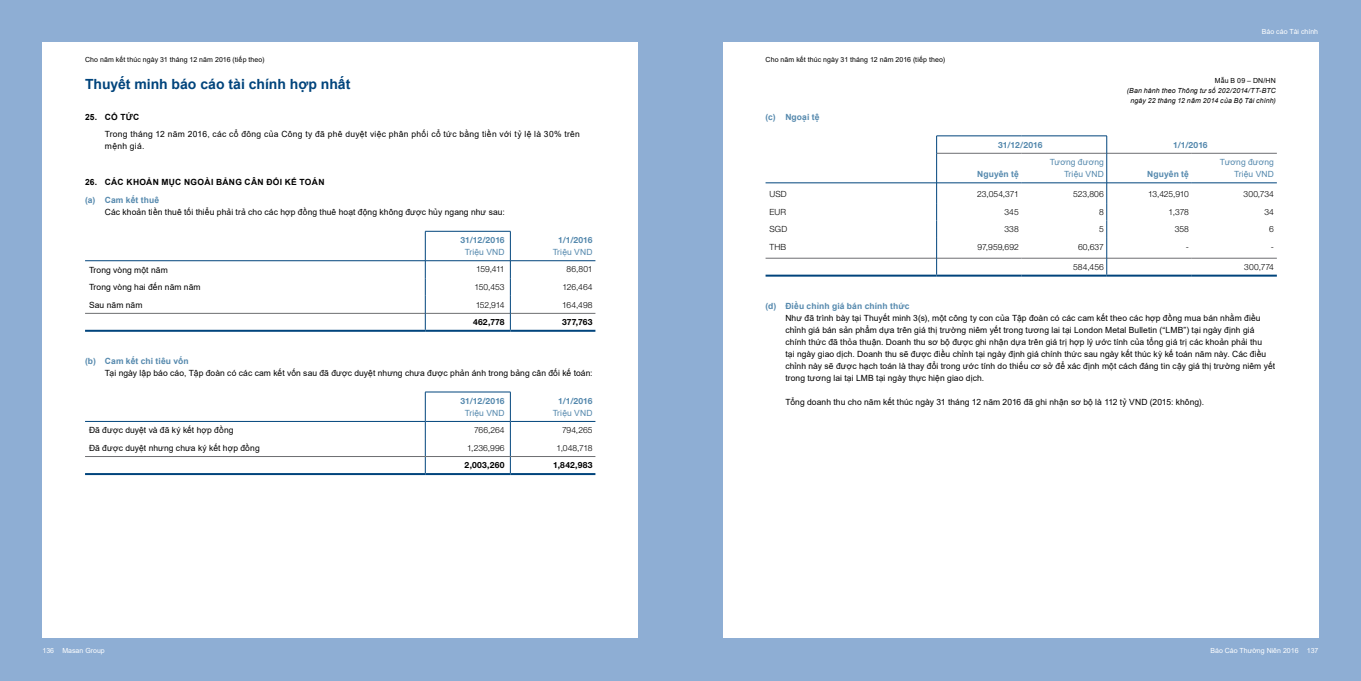
<style>
.page{position:relative;width:1361px;height:681px;background:#fff}
.page>*{position:absolute;margin:0;border:0;box-sizing:border-box;transform-origin:0 0}
.t1{font:700 14px "Arial";color:#00447c}
.t2{font:8.5px/12px "Arial";letter-spacing:.01em;color:#000}
.t3{font:300 8.5px "Helvetica Neue LT Std";letter-spacing:.005em;color:#000}
.t4{font:8.5px/12px "Arial";letter-spacing:.035em;color:#000}
.t5{font:700 8.5px "Arial";letter-spacing:.015em;color:#5488ad}
.t6{font:8.5px/12px "Arial";letter-spacing:.02em;color:#5488ad;text-align:right}
.t7{font:700 8.5px "Helvetica Neue LT Std";color:#5488ad}
.t8{font:700 8.5px "Arial";letter-spacing:.035em;color:#000}
.t9{font:700 8.5px "Helvetica Neue LT Std";letter-spacing:.03em;color:#000}
.t10{font:7px "Arial";letter-spacing:.015em;color:#000}
.t11{font:italic 7px/10px "Arial";letter-spacing:.015em;color:#000;text-align:center}
.t12{font:7px "Arial";color:#fff}
</style>
<div class="page">
<div style="left:0;top:0;width:1361px;height:680px;background:#8eaed4"></div>
<div style="left:723px;top:43px;width:595px;height:595px;background:#fff"></div>
<div style="left:43px;top:43px;width:595px;height:595px;background:#fff"></div>
<hr style="left:85px;top:260px;width:340px;height:1px;background:#00447c">
<hr style="left:425px;top:260px;width:85px;height:1px;background:#00447c">
<hr style="left:510px;top:260px;width:85px;height:1px;background:#00447c">
<hr style="left:85px;top:329px;width:340px;height:2px;background:#00447c">
<hr style="left:425px;top:329px;width:85px;height:2px;background:#00447c">
<hr style="left:510px;top:329px;width:85px;height:2px;background:#00447c">
<hr style="left:85px;top:313px;width:340px;height:1px;background:#6d6e71">
<hr style="left:425px;top:313px;width:85px;height:1px;background:#6d6e71">
<hr style="left:510px;top:313px;width:85px;height:1px;background:#6d6e71">
<hr style="left:425px;top:231px;width:85px;height:1px;background:#00447c">
<svg style="left:425px;top:231px;width:1px;height:98px"></svg>
<svg style="left:510px;top:231px;width:1px;height:98px"></svg>
<hr style="left:425px;top:391px;width:85px;height:1px;background:#00447c">
<svg style="left:425px;top:392px;width:1px;height:81px"></svg>
<svg style="left:510px;top:392px;width:1px;height:81px"></svg>
<hr style="left:85px;top:421px;width:340px;height:1px;background:#00447c">
<hr style="left:425px;top:421px;width:85px;height:1px;background:#00447c">
<hr style="left:510px;top:421px;width:85px;height:1px;background:#00447c">
<hr style="left:85px;top:473px;width:340px;height:2px;background:#00447c">
<hr style="left:425px;top:473px;width:85px;height:2px;background:#00447c">
<hr style="left:510px;top:473px;width:85px;height:2px;background:#00447c">
<hr style="left:85px;top:456px;width:340px;height:1px;background:#6d6e71">
<hr style="left:425px;top:456px;width:85px;height:1px;background:#6d6e71">
<hr style="left:510px;top:456px;width:85px;height:1px;background:#6d6e71">
<hr style="left:765px;top:274px;width:171px;height:2px;background:#00447c">
<hr style="left:936px;top:274px;width:85px;height:2px;background:#00447c">
<hr style="left:1021px;top:274px;width:85px;height:2px;background:#00447c">
<hr style="left:1106px;top:274px;width:85px;height:2px;background:#00447c">
<hr style="left:1191px;top:274px;width:86px;height:2px;background:#00447c">
<hr style="left:765px;top:182px;width:171px;height:1px;background:#00447c">
<hr style="left:937px;top:182px;width:84px;height:1px;background:#00447c">
<hr style="left:1021px;top:182px;width:85px;height:1px;background:#00447c">
<hr style="left:1107px;top:182px;width:84px;height:1px;background:#00447c">
<hr style="left:1191px;top:182px;width:86px;height:1px;background:#00447c">
<hr style="left:765px;top:258px;width:171px;height:1px;background:#6d6e71">
<hr style="left:937px;top:258px;width:84px;height:1px;background:#6d6e71">
<hr style="left:1021px;top:258px;width:85px;height:1px;background:#6d6e71">
<hr style="left:1107px;top:258px;width:84px;height:1px;background:#6d6e71">
<hr style="left:1191px;top:258px;width:86px;height:1px;background:#6d6e71">
<hr style="left:937px;top:153px;width:84px;height:1px;background:#6d6e71">
<hr style="left:1021px;top:153px;width:85px;height:1px;background:#6d6e71">
<hr style="left:1107px;top:153px;width:84px;height:1px;background:#6d6e71">
<hr style="left:1191px;top:153px;width:86px;height:1px;background:#6d6e71">
<hr style="left:936px;top:136px;width:85px;height:1px;background:#00447c">
<svg style="left:936px;top:136px;width:1px;height:17px"></svg>
<hr style="left:1021px;top:136px;width:86px;height:1px;background:#00447c">
<svg style="left:1106px;top:136px;width:1px;height:17px"></svg>
<hr style="left:936px;top:153px;width:1px;height:30px;background:#00447c">
<hr style="left:1106px;top:153px;width:1px;height:30px;background:#00447c">
<svg style="left:936px;top:183px;width:1px;height:91px"></svg>
<svg style="left:1106px;top:183px;width:1px;height:91px"></svg>
<p class="t10" style="left:85px;top:55px;width:181px">Cho năm kết thúc ngày 31 tháng 12 năm 2016 (tiếp theo)</p>
<h1 class="t1" style="left:85px;top:74px;width:267px">Thuyết minh báo cáo tài chính hợp nhất</h1>
<p class="t8" style="left:85px;top:111px;width:56px">25. CỔ TỨC</p>
<p class="t4" style="left:105px;top:128px;width:476px">Trong tháng 12 năm 2016, các cổ đông của Công ty đã phê duyệt việc phân phối cổ tức bằng tiền với tỷ lệ là 30% trên mệnh giá.</p>
<p class="t8" style="left:85px;top:176px;width:241px">26. CÁC KHOẢN MỤC NGOÀI BẢNG CÂN ĐỐI KẾ TOÁN</p>
<p class="t5" style="left:85px;top:194px;width:76px">(a) Cam kết thuê</p>
<p class="t2" style="left:105px;top:206px;width:401px">Các khoản tiền thuê tối thiểu phải trả cho các hợp đồng thuê hoạt động không được hủy ngang như sau:</p>
<p class="t7" style="left:460px;top:235px;width:46px">31/12/2016</p>
<p class="t6" style="left:465px;top:246px;width:41px">Triệu VND</p>
<p class="t7" style="left:558px;top:235px;width:36px">1/1/2016</p>
<p class="t6" style="left:553px;top:246px;width:41px">Triệu VND</p>
<p class="t2" style="left:89px;top:263px;width:80px">Trong vòng một năm</p>
<p class="t3" style="left:476px;top:264px;width:30px">159,411</p>
<p class="t3" style="left:566px;top:264px;width:27px">86,801</p>
<p class="t2" style="left:89px;top:281px;width:113px">Trong vòng hai đến năm năm</p>
<p class="t3" style="left:474px;top:282px;width:32px">150,453</p>
<p class="t3" style="left:562px;top:282px;width:32px">126,464</p>
<p class="t2" style="left:89px;top:298px;width:55px">Sau năm năm</p>
<p class="t3" style="left:476px;top:299px;width:31px">152,914</p>
<p class="t3" style="left:562px;top:299px;width:32px">164,498</p>
<p class="t9" style="left:473px;top:317px;width:33px">462,778</p>
<p class="t9" style="left:562px;top:317px;width:32px">377,763</p>
<p class="t5" style="left:85px;top:354px;width:105px">(b) Cam kết chi tiêu vốn</p>
<p class="t2" style="left:105px;top:366px;width:489px">Tại ngày lập báo cáo, Tập đoàn có các cam kết vốn sau đã được duyệt nhưng chưa được phản ánh trong bảng cân đối kế toán:</p>
<p class="t7" style="left:460px;top:395px;width:46px">31/12/2016</p>
<p class="t6" style="left:465px;top:406px;width:41px">Triệu VND</p>
<p class="t7" style="left:558px;top:395px;width:36px">1/1/2016</p>
<p class="t6" style="left:553px;top:406px;width:41px">Triệu VND</p>
<p class="t2" style="left:89px;top:424px;width:146px">Đã được duyệt và đã ký kết hợp đồng</p>
<p class="t3" style="left:474px;top:425px;width:32px">766,264</p>
<p class="t3" style="left:562px;top:425px;width:32px">794,265</p>
<p class="t2" style="left:89px;top:441px;width:172px">Đã được duyệt nhưng chưa ký kết hợp đồng</p>
<p class="t3" style="left:467px;top:442px;width:39px">1,236,996</p>
<p class="t3" style="left:556px;top:442px;width:38px">1,048,718</p>
<p class="t9" style="left:465px;top:460px;width:42px">2,003,260</p>
<p class="t9" style="left:553px;top:460px;width:41px">1,842,983</p>
<p class="t10" style="left:765px;top:55px;width:181px">Cho năm kết thúc ngày 31 tháng 12 năm 2016 (tiếp theo)</p>
<p class="t5" style="left:765px;top:111px;width:56px">(c) Ngoại tệ</p>
<p class="t12" style="left:1262px;top:27px;width:58px">Báo cáo Tài chính</p>
<p class="t10" style="left:1214px;top:76px;width:63px">Mẫu B 09 – DN/HN</p>
<p class="t11" style="left:1127px;top:86px;width:151px">(Ban hành theo Thông tư số 202/2014/TT-BTC ngày 22 tháng 12 năm 2014 của Bộ Tài chính)</p>
<p class="t7" style="left:998px;top:139px;width:46px">31/12/2016</p>
<p class="t7" style="left:1173px;top:139px;width:36px">1/1/2016</p>
<p class="t5" style="left:977px;top:168px;width:43px">Nguyên tệ</p>
<p class="t6" style="left:1050px;top:156px;width:56px">Tương đương<br>Triệu VND</p>
<p class="t5" style="left:1147px;top:168px;width:43px">Nguyên tệ</p>
<p class="t6" style="left:1220px;top:156px;width:56px">Tương đương<br>Triệu VND</p>
<p class="t3" style="left:769px;top:189px;width:19px">USD</p>
<p class="t3" style="left:977px;top:189px;width:43px">23,054,371</p>
<p class="t3" style="left:1073px;top:189px;width:32px">523,806</p>
<p class="t3" style="left:1148px;top:189px;width:42px">13,425,910</p>
<p class="t3" style="left:1243px;top:189px;width:32px">300,734</p>
<p class="t3" style="left:769px;top:206px;width:18px">EUR</p>
<p class="t3" style="left:1004px;top:206px;width:16px">345</p>
<p class="t3" style="left:1099px;top:206px;width:6px">8</p>
<p class="t3" style="left:1168px;top:206px;width:22px">1,378</p>
<p class="t3" style="left:1264px;top:206px;width:11px">34</p>
<p class="t3" style="left:769px;top:224px;width:19px">SGD</p>
<p class="t3" style="left:1004px;top:224px;width:16px">338</p>
<p class="t3" style="left:1099px;top:224px;width:6px">5</p>
<p class="t3" style="left:1174px;top:224px;width:16px">358</p>
<p class="t3" style="left:1269px;top:224px;width:6px">6</p>
<p class="t3" style="left:769px;top:241px;width:18px">THB</p>
<p class="t3" style="left:977px;top:241px;width:43px">97,959,692</p>
<p class="t3" style="left:1078px;top:241px;width:27px">60,637</p>
<p class="t3" style="left:1185px;top:241px;width:5px">-</p>
<p class="t3" style="left:1271px;top:241px;width:5px">-</p>
<p class="t3" style="left:1073px;top:261px;width:32px">584,456</p>
<p class="t3" style="left:1244px;top:261px;width:31px">300,774</p>
<p class="t5" style="left:765px;top:299px;width:146px">(d) Điều chỉnh giá bán chính thức</p>
<p class="t2" style="left:785px;top:311px;width:491px">Như đã trình bày tại Thuyết minh 3(s), một công ty con của Tập đoàn có các cam kết theo các hợp đồng mua bán nhằm điều chỉnh giá bán sản phẩm dựa trên giá thị trường niêm yết trong tương lai tại London Metal Bulletin (“LMB”) tại ngày định giá chính thức đã thỏa thuận. Doanh thu sơ bộ được ghi nhận dựa trên giá trị hợp lý ước tính của tổng giá trị các khoản phải thu<br>tại ngày giao dịch. Doanh thu sẽ được điều chỉnh tại ngày định giá chính thức sau ngày kết thúc kỳ kế toán năm này. Các điều chỉnh này sẽ được hạch toán là thay đổi trong ước tính do thiếu cơ sở để xác định một cách đáng tin cậy giá thị trường niêm yết trong tương lai tại LMB tại ngày thực hiện giao dịch.</p>
<p class="t2" style="left:785px;top:395px;width:420px">Tổng doanh thu cho năm kết thúc ngày 31 tháng 12 năm 2016 đã ghi nhận sơ bộ là 112 tỷ VND (2015: không).</p>
<p class="t12" style="left:43px;top:645px;width:64px">136 Masan Group</p>
<p class="t12" style="left:1210px;top:645px;width:110px">Báo Cáo Thường Niên 2016 137</p>
</div>
